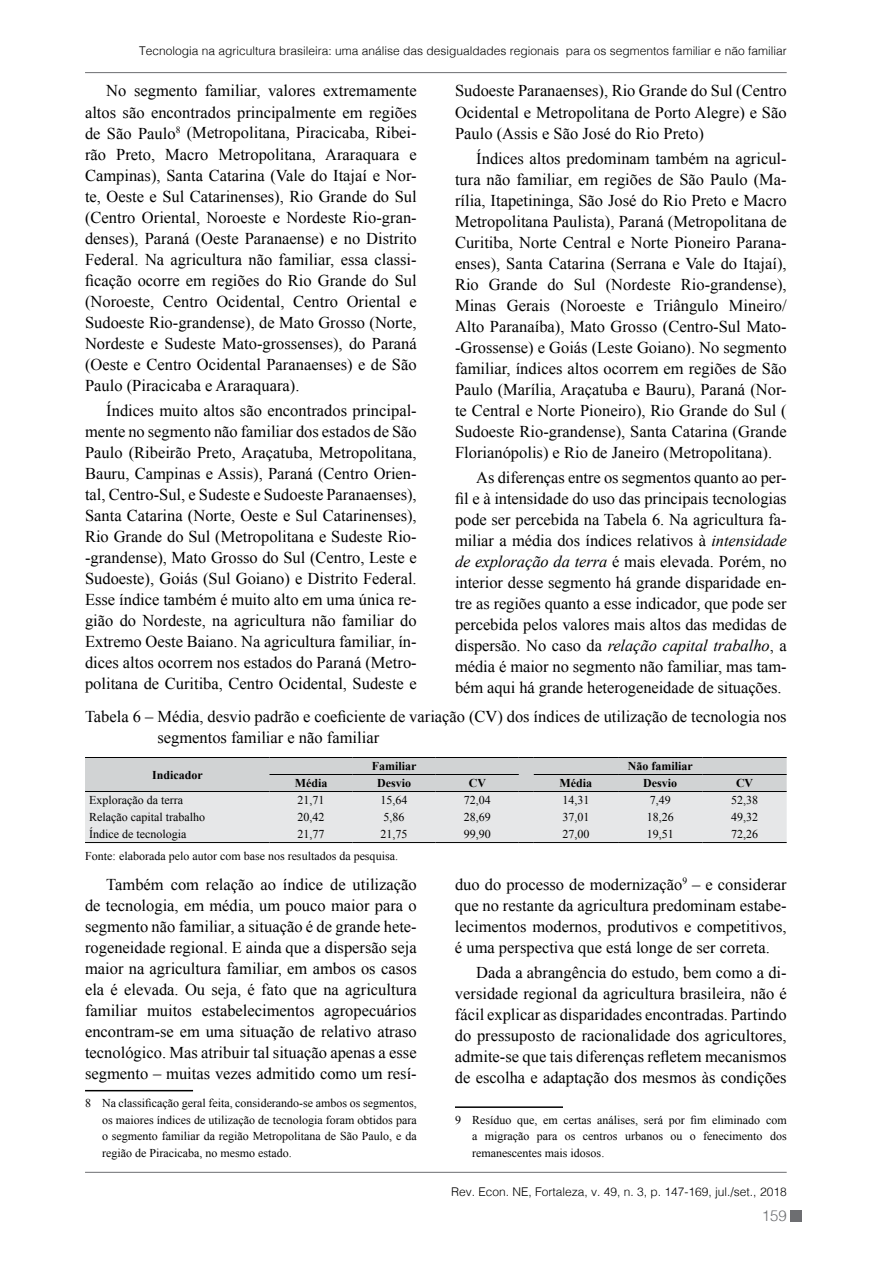
<style>
.page{position:relative;width:893px;height:1263px;background:#fff}
.page>*{position:absolute;margin:0;border:0;box-sizing:border-box;transform-origin:0 0}
.t1{font:16.5px/21px "Times New Roman";color:#000;text-align:justify}
.t2{font:300 15px "Helvetica";color:#6d6e71}
.t3{font:12px/16.5px "Times New Roman";color:#000;text-align:justify}
.t4{font:300 12px "Helvetica";color:#000}
.t5{font:700 12px "Times New Roman";color:#000}
.s1{font-style:italic}
</style>
<div class="page">
<hr style="left:85px;top:72px;width:702px;height:1px;background:#6d6e71">
<hr style="left:85px;top:1172px;width:702px;height:1px;background:#6d6e71">
<div style="left:791px;top:1210px;width:11px;height:12px;background:#6d6e71"></div>
<hr style="left:85px;top:1090px;width:108px;height:1px;background:#000">
<svg style="left:85px;top:757px;width:702px;height:86px;background:#d5d6d7"></svg>
<hr style="left:534px;top:791px;width:84px;height:1px;background:#000">
<hr style="left:618px;top:791px;width:84px;height:1px;background:#000">
<hr style="left:702px;top:791px;width:85px;height:1px;background:#000">
<hr style="left:455px;top:1106px;width:108px;height:2px;background:#000">
<p class="t4" style="left:139px;top:40px;width:649px">Tecnologia na agricultura brasileira: uma análise das desigualdades regionais para os segmentos familiar e não familiar</p>
<p class="t1" style="left:85px;top:80px;width:333px;text-indent:21px">No segmento familiar, valores extremamente altos são encontrados principalmente em regiões de São Paulo<sup>8</sup> (Metropolitana, Piracicaba, Ribei&shy;rão Preto, Macro Metropolitana, Araraquara e Campinas), Santa Catarina (Vale do Itajaí e Nor&shy;te, Oeste e Sul Catarinenses), Rio Grande do Sul (Centro Oriental, Noroeste e Nordeste Rio-gran&shy;denses), Paraná (Oeste Paranaense) e no Distrito Federal. Na agricultura não familiar, essa classi&shy;ficação ocorre em regiões do Rio Grande do Sul (Noroeste, Centro Ocidental, Centro Oriental e Sudoeste Rio-grandense), de Mato Grosso (Norte, Nordeste e Sudeste Mato-grossenses), do Paraná (Oeste e Centro Ocidental Paranaenses) e de São Paulo (Piracicaba e Araraquara).</p>
<p class="t1" style="left:85px;top:400px;width:333px;text-indent:21px">Índices muito altos são encontrados principal&shy;mente no segmento não familiar dos estados de São Paulo (Ribeirão Preto, Araçatuba, Metropolitana, Bauru, Campinas e Assis), Paraná (Centro Orien&shy;tal, Centro-Sul, e Sudeste e Sudoeste Paranaenses), Santa Catarina (Norte, Oeste e Sul Catarinenses), Rio Grande do Sul (Metropolitana e Sudeste Rio--grandense), Mato Grosso do Sul (Centro, Leste e Sudoeste), Goiás (Sul Goiano) e Distrito Federal.<br>Esse índice também é muito alto em uma única re&shy;gião do Nordeste, na agricultura não familiar do Extremo Oeste Baiano. Na agricultura familiar, ín&shy;dices altos ocorrem nos estados do Paraná (Metro&shy;politana de Curitiba, Centro Ocidental, Sudeste e</p>
<p class="t1" style="left:455px;top:80px;width:333px">Sudoeste Paranaenses), Rio Grande do Sul (Centro Ocidental e Metropolitana de Porto Alegre) e São Paulo (Assis e São José do Rio Preto)</p>
<p class="t1" style="left:455px;top:147px;width:333px;text-indent:21px">Índices altos predominam também na agricul&shy;tura não familiar, em regiões de São Paulo (Ma&shy;rília, Itapetininga, São José do Rio Preto e Macro Metropolitana Paulista), Paraná (Metropolitana de Curitiba, Norte Central e Norte Pioneiro Parana&shy;enses), Santa Catarina (Serrana e Vale do Itajaí), Rio Grande do Sul (Nordeste Rio-grandense), Minas Gerais (Noroeste e Triângulo Mineiro/ Alto Paranaíba), Mato Grosso (Centro-Sul Mato--Grossense) e Goiás (Leste Goiano). No segmento familiar, índices altos ocorrem em regiões de São Paulo (Marília, Araçatuba e Bauru), Paraná (Nor&shy;te Central e Norte Pioneiro), Rio Grande do Sul ( Sudoeste Rio-grandense), Santa Catarina (Grande Florianópolis) e Rio de Janeiro (Metropolitana).</p>
<p class="t1" style="left:455px;top:467px;width:333px;text-indent:21px">As diferenças entre os segmentos quanto ao per&shy;fil e à intensidade do uso das principais tecnologias pode ser percebida na Tabela 6. Na agricultura fa&shy;miliar a média dos índices relativos à <span class="s1">intensidade de exploração da terra</span> é mais elevada. Porém, no interior desse segmento há grande disparidade en&shy;tre as regiões quanto a esse indicador, que pode ser percebida pelos valores mais altos das medidas de dispersão. No caso da <span class="s1">relação capital trabalho</span>, a média é maior no segmento não familiar, mas tam&shy;bém aqui há grande heterogeneidade de situações.</p>
<p class="t1" style="left:157px;top:705px;width:631px;text-indent:-72px">Tabela 6 – Média, desvio padrão e coeficiente de variação (CV) dos índices de utilização de tecnologia nos segmentos familiar e não familiar</p>
<p class="t5" style="left:152px;top:766px;width:52px">Indicador</p>
<p class="t5" style="left:372px;top:758px;width:46px">Familiar</p>
<p class="t5" style="left:628px;top:758px;width:66px">Não familiar</p>
<p class="t5" style="left:295px;top:775px;width:34px">Média</p>
<p class="t5" style="left:377px;top:775px;width:35px">Desvio</p>
<p class="t5" style="left:469px;top:775px;width:19px">CV</p>
<p class="t5" style="left:560px;top:775px;width:34px">Média</p>
<p class="t5" style="left:643px;top:775px;width:35px">Desvio</p>
<p class="t5" style="left:736px;top:775px;width:19px">CV</p>
<p class="t3" style="left:89px;top:792px;width:95px">Exploração da terra</p>
<p class="t3" style="left:298px;top:792px;width:28px">21,71</p>
<p class="t3" style="left:381px;top:792px;width:28px">15,64</p>
<p class="t3" style="left:464px;top:792px;width:28px">72,04</p>
<p class="t3" style="left:562px;top:792px;width:28px">14,31</p>
<p class="t3" style="left:650px;top:792px;width:22px">7,49</p>
<p class="t3" style="left:731px;top:792px;width:28px">52,38</p>
<p class="t3" style="left:89px;top:809px;width:117px">Relação capital trabalho</p>
<p class="t3" style="left:298px;top:809px;width:28px">20,42</p>
<p class="t3" style="left:384px;top:809px;width:22px">5,86</p>
<p class="t3" style="left:464px;top:809px;width:28px">28,69</p>
<p class="t3" style="left:562px;top:809px;width:28px">37,01</p>
<p class="t3" style="left:647px;top:809px;width:28px">18,26</p>
<p class="t3" style="left:731px;top:809px;width:28px">49,32</p>
<p class="t3" style="left:89px;top:826px;width:99px">Índice de tecnologia</p>
<p class="t3" style="left:298px;top:826px;width:28px">21,77</p>
<p class="t3" style="left:381px;top:826px;width:28px">21,75</p>
<p class="t3" style="left:464px;top:826px;width:28px">99,90</p>
<p class="t3" style="left:562px;top:826px;width:28px">27,00</p>
<p class="t3" style="left:647px;top:826px;width:28px">19,51</p>
<p class="t3" style="left:731px;top:826px;width:28px">72,26</p>
<p class="t3" style="left:85px;top:848px;width:314px">Fonte: elaborada pelo autor com base nos resultados da pesquisa.</p>
<p class="t1" style="left:85px;top:873px;width:333px;text-indent:21px">Também com relação ao índice de utilização de tecnologia, em média, um pouco maior para o segmento não familiar, a situação é de grande hete&shy;rogeneidade regional. E ainda que a dispersão seja maior na agricultura familiar, em ambos os casos ela é elevada. Ou seja, é fato que na agricultura familiar muitos estabelecimentos agropecuários encontram-se em uma situação de relativo atraso tecnológico. Mas atribuir tal situação apenas a esse segmento – muitas vezes admitido como um resí-</p>
<p class="t1" style="left:455px;top:873px;width:333px">duo do processo de modernização<sup>9</sup> – e considerar que no restante da agricultura predominam estabe&shy;lecimentos modernos, produtivos e competitivos, é uma perspectiva que está longe de ser correta.</p>
<p class="t1" style="left:455px;top:961px;width:333px;text-indent:21px">Dada a abrangência do estudo, bem como a di&shy;versidade regional da agricultura brasileira, não é fácil explicar as disparidades encontradas. Partindo do pressuposto de racionalidade dos agricultores, admite-se que tais diferenças refletem mecanismos de escolha e adaptação dos mesmos às condições</p>
<p class="t3" style="left:472px;top:1111px;width:316px;text-indent:-17px">9 Resíduo que, em certas análises, será por fim eliminado com a migração para os centros urbanos ou o fenecimento dos remanescentes mais idosos.</p>
<p class="t3" style="left:102px;top:1095px;width:316px;text-indent:-17px">8 Na classificação geral feita, considerando-se ambos os segmentos, os maiores índices de utilização de tecnologia foram obtidos para o segmento familiar da região Metropolitana de São Paulo, e da região de Piracicaba, no mesmo estado.</p>
<p class="t4" style="left:451px;top:1182px;width:337px">Rev. Econ. NE, Fortaleza, v. 49, n. 3, p. 147-169, jul./set., 2018</p>
<p class="t2" style="left:762px;top:1202px;width:27px">159</p>
</div>
